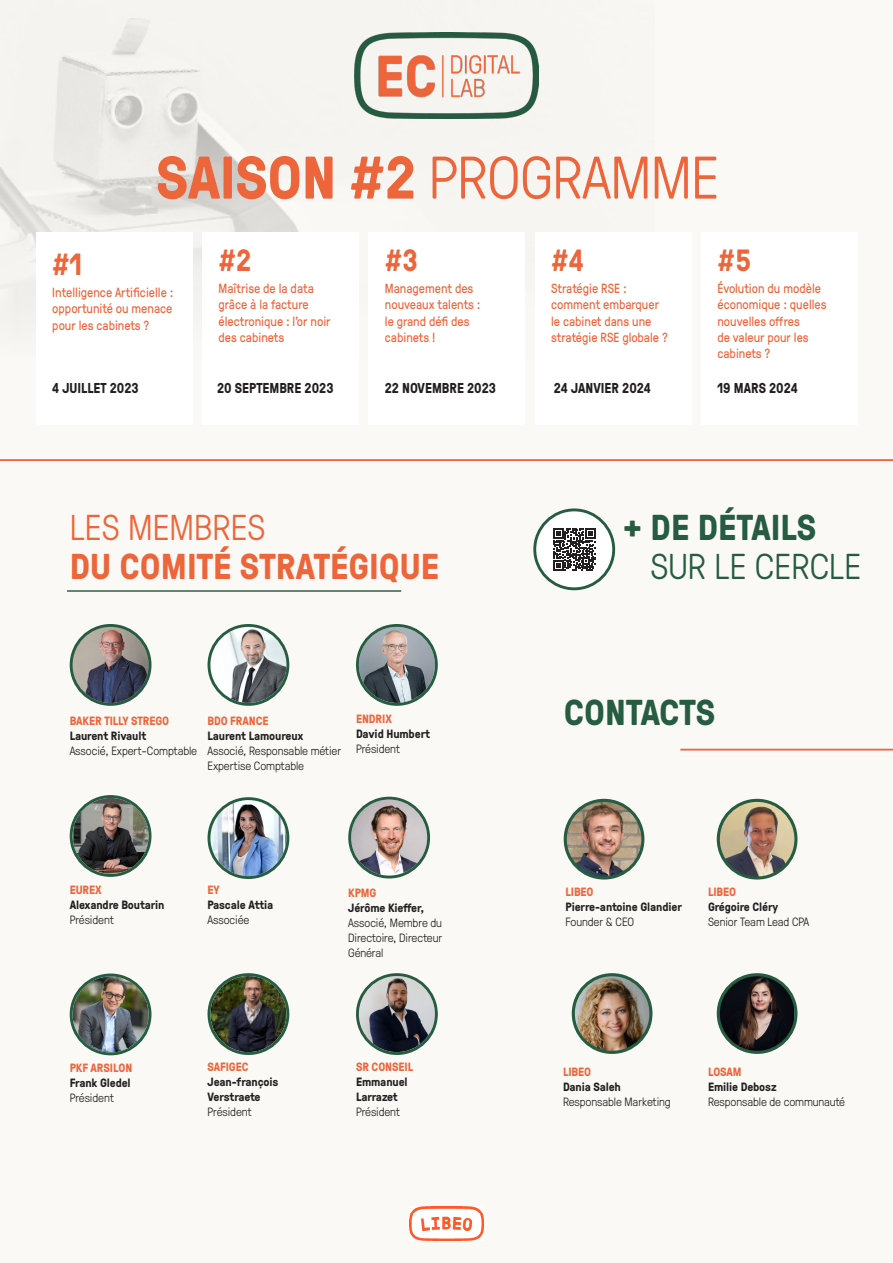
<style>
.page{position:relative;width:893px;height:1263px;background:#faf9f5}
.page>*{position:absolute;margin:0;border:0;box-sizing:border-box;transform-origin:0 0}
.TEXTE{font:300 60px "GT Pressura";letter-spacing:-.01em;color:#ed663b}
.t1{font:700 36px/39px "GT Pressura";color:#ed663b}
.t2{font:300 36px/39px "GT Pressura";color:#265c40}
.t3{font:700 36px "GT Pressura";color:#265c40}
.t4{font:700 30.75px "GT Pressura";color:#ed663b;scale:.95 1}
.t5{font:700 14.25px "GT Pressura";color:#231f20;scale:.95 1}
.t6{font:13.35px/16.4px "GT Pressura";color:#ed663b;scale:.95 1}
.TEXTE-2{font:300 12px/15px "GT Pressura";letter-spacing:-.01em;color:#231f20;text-align:justify}
.TEXTE-3{font:700 12px/15px "GT Pressura";letter-spacing:-.01em;color:#231f20}
.TEXTE-4{font:700 12px "GT Pressura";letter-spacing:-.01em;color:#ed663b}
.s1{font-weight:700}
.s2{font-weight:300}
</style>
<div class="page">
<img style="left:0;top:18px;width:539px;height:290px">
<div style="left:36px;top:233px;width:157px;height:192px;background:#fff"></div>
<div style="left:202px;top:233px;width:157px;height:192px;background:#fff"></div>
<div style="left:368px;top:233px;width:157px;height:192px;background:#fff"></div>
<div style="left:535px;top:233px;width:156px;height:192px;background:#fff"></div>
<div style="left:701px;top:233px;width:157px;height:192px;background:#fff"></div>
<svg style="left:209px;top:625px;width:79px;height:79px"></svg>
<img style="left:210px;top:627px;width:76px;height:76px;border-radius:38px">
<div style="left:208px;top:624px;width:81px;height:82px;border:3px solid #265c40;border-radius:50%"></div>
<svg style="left:209px;top:799px;width:79px;height:78px"></svg>
<img style="left:210px;top:800px;width:76px;height:76px;border-radius:38px">
<div style="left:208px;top:797px;width:81px;height:82px;border:3px solid #265c40;border-radius:50%"></div>
<img style="left:207px;top:973px;width:83px;height:82px">
<svg style="left:357px;top:625px;width:79px;height:79px"></svg>
<img style="left:359px;top:627px;width:76px;height:76px;border-radius:38px">
<div style="left:356px;top:624px;width:82px;height:82px;border:3px solid #265c40;border-radius:50%"></div>
<svg style="left:71px;top:975px;width:79px;height:79px"></svg>
<img style="left:73px;top:976px;width:76px;height:76px;border-radius:38px">
<div style="left:70px;top:973px;width:81px;height:82px;border:3px solid #265c40;border-radius:50%"></div>
<svg style="left:357px;top:974px;width:79px;height:79px"></svg>
<img style="left:359px;top:976px;width:76px;height:76px;border-radius:38px">
<div style="left:356px;top:973px;width:82px;height:82px;border:3px solid #265c40;border-radius:50%"></div>
<svg style="left:71px;top:625px;width:79px;height:79px"></svg>
<img style="left:73px;top:627px;width:76px;height:76px;border-radius:38px">
<div style="left:70px;top:624px;width:81px;height:82px;border:3px solid #265c40;border-radius:50%"></div>
<img style="left:73px;top:798px;width:76px;height:76px;border-radius:38px">
<div style="left:70px;top:795px;width:81px;height:82px;border:3px solid #265c40;border-radius:50%"></div>
<img style="left:351px;top:799px;width:76px;height:76px;border-radius:38px">
<div style="left:348px;top:797px;width:82px;height:81px;border:3px solid #265c40;border-radius:50%"></div>
<img style="left:718px;top:976px;width:77px;height:76px">
<div style="left:717px;top:973px;width:80px;height:81px;border:3px solid #265c40;border-radius:50%"></div>
<img style="left:409px;top:1206px;width:75px;height:35px">
<img style="left:718px;top:800px;width:77px;height:78px">
<div style="left:717px;top:799px;width:80px;height:80px;border:3px solid #265c40;border-radius:50%"></div>
<img style="left:565px;top:800px;width:78px;height:78px;border-radius:39px">
<div style="left:564px;top:799px;width:80px;height:80px;border:3px solid #265c40;border-radius:50%"></div>
<div style="left:535px;top:510px;width:79px;height:79px;background:#fff;border-radius:50%"></div>
<svg style="left:553px;top:528px;width:42px;height:42px"></svg>
<div style="left:533px;top:508px;width:82px;height:82px;border:3px solid #265c40;border-radius:50%"></div>
<img style="left:355px;top:33px;width:183px;height:86px">
<hr style="left:680px;top:749px;width:213px;height:1px;background:#ed663b">
<hr style="left:67px;top:590px;width:334px;height:2px;background:#265c40">
<hr style="left:0;top:459px;width:893px;height:2px;background:#ed663b">
<img style="left:573px;top:975px;width:78px;height:77px;border-radius:39px">
<div style="left:572px;top:973px;width:80px;height:81px;border:3px solid #265c40;border-radius:50%"></div>
<p class="TEXTE" style="left:156px;top:135px;width:565px"><span class="s1">SAISON #2</span> PROGRAMME</p>
<p class="t4" style="left:52px;top:242px;width:33px">#1</p>
<p class="t6" style="left:52px;top:283px;width:129px;text-align:justify">Intelligence Artificielle : opportunité ou menace pour les cabinets ?</p>
<p class="t4" style="left:219px;top:237px;width:36px">#2</p>
<p class="t6" style="left:219px;top:279px;width:119px">Maîtrise de la data grâce à la facture électronique : l’or noir des cabinets</p>
<p class="t4" style="left:385px;top:237px;width:36px">#3</p>
<p class="t6" style="left:385px;top:279px;width:102px">Management des nouveaux talents : le grand défi des cabinets !</p>
<p class="t4" style="left:551px;top:237px;width:36px">#4</p>
<p class="t6" style="left:551px;top:279px;width:124px">Stratégie RSE : comment embarquer le cabinet dans une stratégie RSE globale ?</p>
<p class="t4" style="left:717px;top:237px;width:37px">#5</p>
<p class="t6" style="left:717px;top:279px;width:116px">Évolution du modèle économique : quelles nouvelles offres<br>de valeur pour les cabinets ?</p>
<p class="t5" style="left:52px;top:378px;width:93px">4 JUILLET 2023</p>
<p class="t5" style="left:217px;top:378px;width:124px">20 SEPTEMBRE 2023</p>
<p class="t5" style="left:385px;top:378px;width:119px">22 NOVEMBRE 2023</p>
<p class="t5" style="left:554px;top:378px;width:104px">24 JANVIER 2024</p>
<p class="t5" style="left:717px;top:378px;width:86px">19 MARS 2024</p>
<p class="t1" style="left:70px;top:506px;width:371px"><span class="s2">LES MEMBRES<br></span>DU COMITÉ STRATÉGIQUE</p>
<p class="TEXTE-4" style="left:70px;top:712px;width:101px">BAKER TILLY STREGO</p>
<p class="TEXTE-3" style="left:70px;top:728px;width:78px">Laurent Rivault</p>
<p class="TEXTE-2" style="left:70px;top:743px;width:129px">Associé, Expert-Comptable</p>
<p class="TEXTE-4" style="left:208px;top:712px;width:63px">BDO FRANCE</p>
<p class="TEXTE-3" style="left:208px;top:728px;width:98px">Laurent Lamoureux</p>
<p class="TEXTE-2" style="left:208px;top:743px;width:135px">Associé, Responsable métier<br>Expertise Comptable</p>
<p class="TEXTE-4" style="left:356px;top:710px;width:37px">ENDRIX</p>
<p class="TEXTE-3" style="left:356px;top:726px;width:75px">David Humbert</p>
<p class="TEXTE-2" style="left:356px;top:741px;width:46px">Président</p>
<p class="TEXTE-4" style="left:70px;top:881px;width:34px">EUREX</p>
<p class="TEXTE-3" style="left:70px;top:897px;width:96px">Alexandre Boutarin</p>
<p class="TEXTE-2" style="left:70px;top:911px;width:46px">Président</p>
<p class="TEXTE-4" style="left:208px;top:881px;width:14px">EY</p>
<p class="TEXTE-3" style="left:208px;top:897px;width:67px">Pascale Attia</p>
<p class="TEXTE-2" style="left:208px;top:911px;width:43px">Associée</p>
<p class="TEXTE-4" style="left:70px;top:1059px;width:64px">PKF ARSILON</p>
<p class="TEXTE-3" style="left:70px;top:1075px;width:62px">Frank Gledel</p>
<p class="TEXTE-2" style="left:70px;top:1090px;width:46px">Président</p>
<p class="TEXTE-4" style="left:208px;top:1058px;width:43px">SAFIGEC</p>
<p class="TEXTE-3" style="left:208px;top:1074px;width:72px">Jean-françois<br>Verstraete</p>
<p class="TEXTE-2" style="left:208px;top:1104px;width:46px">Président</p>
<p class="TEXTE-4" style="left:348px;top:884px;width:30px">KPMG</p>
<p class="TEXTE-3" style="left:348px;top:900px;width:77px">Jérôme Kieffer,</p>
<p class="TEXTE-2" style="left:348px;top:914px;width:96px">Associé, Membre du Directoire, Directeur Général</p>
<p class="TEXTE-4" style="left:356px;top:1058px;width:59px">SR CONSEIL</p>
<p class="TEXTE-3" style="left:356px;top:1074px;width:53px">Emmanuel<br>Larrazet</p>
<p class="TEXTE-2" style="left:356px;top:1104px;width:46px">Président</p>
<p class="t2" style="left:650px;top:505px;width:212px;text-indent:-28px"><span class="s1">+ DE DÉTAILS<br></span>SUR LE CERCLE</p>
<p class="t3" style="left:564px;top:686px;width:153px">CONTACTS</p>
<p class="TEXTE-4" style="left:566px;top:883px;width:30px">LIBEO</p>
<p class="TEXTE-3" style="left:566px;top:899px;width:118px">Pierre-antoine Glandier</p>
<p class="TEXTE-2" style="left:566px;top:914px;width:70px">Founder &amp; CEO</p>
<p class="TEXTE-4" style="left:708px;top:883px;width:30px">LIBEO</p>
<p class="TEXTE-3" style="left:708px;top:899px;width:72px">Grégoire Cléry</p>
<p class="TEXTE-2" style="left:708px;top:914px;width:103px">Senior Team Lead CPA</p>
<p class="TEXTE-4" style="left:563px;top:1063px;width:30px">LIBEO</p>
<p class="TEXTE-3" style="left:563px;top:1079px;width:59px">Dania Saleh</p>
<p class="TEXTE-2" style="left:563px;top:1093px;width:109px">Responsable Marketing</p>
<p class="TEXTE-4" style="left:708px;top:1063px;width:35px">LOSAM</p>
<p class="TEXTE-3" style="left:708px;top:1079px;width:70px">Emilie Debosz</p>
<p class="TEXTE-2" style="left:708px;top:1093px;width:139px">Responsable de communauté</p>
</div>
